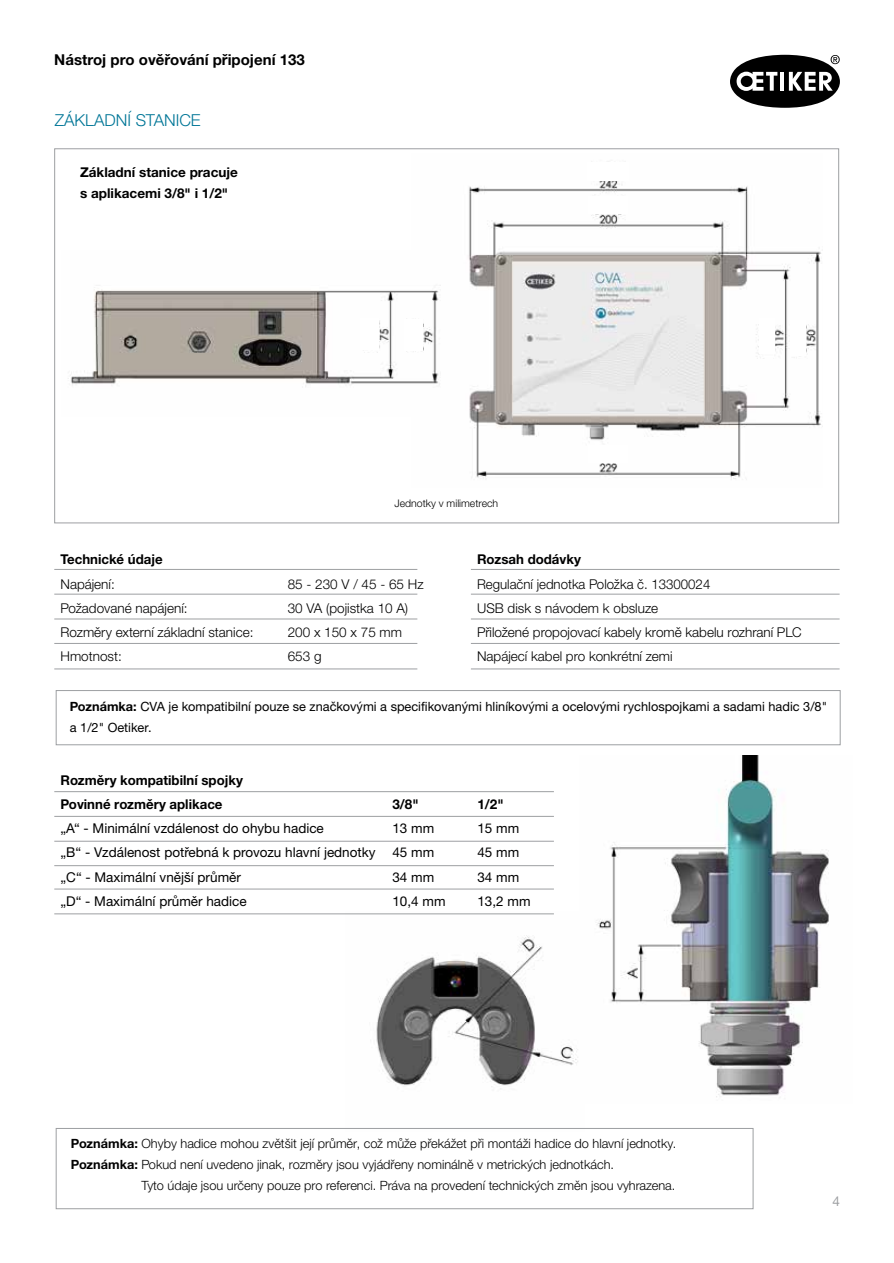
<style>
.page{position:relative;width:894px;height:1263px;background:#fff}
.page>*{position:absolute;margin:0;border:0;box-sizing:border-box;transform-origin:0 0}
.t1{font:300 16.5px "Helvetica Neue LTW1 G";color:#007697}
.t2{font:700 15px "Helvetica Neue LTW1 G";color:#000}
.t3{font:300 13.5px/24.2px "Helvetica Neue LTW1 G";color:#000}
.t4{font:13.5px "Helvetica Neue LTW1 G";color:#000}
.t5{font:700 13.5px/21px "Helvetica Neue LTW1 G";color:#000}
.t6{font:13.5px "Helvetica Neue LTW1 G";color:#9d9fa2}
.t7{font:300 12.75px "Helvetica Neue LTW1 G";color:#000}
.t8{font:12.75px/21px "Helvetica Neue LTW1 G";color:#000}
.t9{font:300 10.5px "Helvetica Neue LTW1 G";color:#000}
.s1{font-weight:700}
</style>
<div class="page">
<img style="left:345px;top:913px;width:233px;height:176px">
<hr style="left:54px;top:791px;width:499px;height:1px;background:#9d9fa2">
<hr style="left:54px;top:841px;width:499px;height:1px;background:#9d9fa2">
<hr style="left:54px;top:865px;width:499px;height:1px;background:#9d9fa2">
<hr style="left:54px;top:888px;width:499px;height:1px;background:#9d9fa2">
<hr style="left:54px;top:913px;width:499px;height:1px;background:#9d9fa2">
<hr style="left:54px;top:816px;width:499px;height:1px;background:#9d9fa2">
<hr style="left:54px;top:569px;width:363px;height:1px;background:#9d9fa2">
<hr style="left:470px;top:569px;width:369px;height:1px;background:#9d9fa2">
<hr style="left:54px;top:618px;width:363px;height:1px;background:#9d9fa2">
<hr style="left:470px;top:618px;width:369px;height:1px;background:#9d9fa2">
<hr style="left:54px;top:643px;width:363px;height:1px;background:#9d9fa2">
<hr style="left:470px;top:643px;width:369px;height:1px;background:#9d9fa2">
<hr style="left:54px;top:668px;width:363px;height:1px;background:#9d9fa2">
<hr style="left:470px;top:668px;width:369px;height:1px;background:#9d9fa2">
<hr style="left:54px;top:594px;width:363px;height:1px;background:#9d9fa2">
<hr style="left:470px;top:594px;width:369px;height:1px;background:#9d9fa2">
<img style="left:596px;top:756px;width:233px;height:341px">
<img style="left:468px;top:161px;width:353px;height:319px">
<img style="left:68px;top:285px;width:373px;height:102px">
<svg style="left:730px;top:55px;width:109px;height:53px"></svg>
<div style="left:56px;top:690px;width:784px;height:55px;border:1px solid #9d9fa2"></div>
<div style="left:56px;top:1128px;width:697px;height:81px;border:1px solid #9d9fa2"></div>
<div style="left:360px;top:318px;width:19px;height:31px;background:#fff"></div>
<div style="left:587px;top:162px;width:42px;height:18px;background:#fff"></div>
<div style="left:588px;top:197px;width:40px;height:17px;background:#fff"></div>
<div style="left:588px;top:445px;width:40px;height:17px;background:#fff"></div>
<div style="left:758px;top:318px;width:16px;height:35px;background:#fff"></div>
<div style="left:790px;top:320px;width:15px;height:35px;background:#fff"></div>
<div style="left:404px;top:319px;width:19px;height:31px;background:#fff"></div>
<p class="t2" style="left:54px;top:50px;width:252px">Nástroj pro ověřování připojení 133</p>
<p class="t1" style="left:55px;top:110px;width:147px">ZÁKLADNÍ STANICE</p>
<p class="t5" style="left:80px;top:161px;width:159px">Základní stanice pracuje s aplikacemi 3/8" i 1/2"</p>
<p class="t9" style="left:394px;top:497px;width:105px">Jednotky v milimetrech</p>
<p class="t5" style="left:60px;top:549px;width:104px">Technické údaje</p>
<p class="t3" style="left:60px;top:571px;width:56px">Napájení:</p>
<p class="t3" style="left:287px;top:571px;width:137px">85 - 230 V / 45 - 65 Hz</p>
<p class="t3" style="left:60px;top:595px;width:128px">Požadované napájení:</p>
<p class="t3" style="left:287px;top:595px;width:122px">30 VA (pojistka 10 A)</p>
<p class="t3" style="left:60px;top:620px;width:194px">Rozměry externí základní stanice:</p>
<p class="t3" style="left:287px;top:620px;width:116px">200 x 150 x 75 mm</p>
<p class="t3" style="left:60px;top:644px;width:63px">Hmotnost:</p>
<p class="t3" style="left:287px;top:644px;width:35px">653 g</p>
<p class="t5" style="left:477px;top:549px;width:105px">Rozsah dodávky</p>
<p class="t3" style="left:477px;top:571px;width:326px">Regulační jednotka Položka č. 13300024<br>USB disk s návodem k obsluze<br>Přiložené propojovací kabely kromě kabelu rozhraní PLC Napájecí kabel pro konkrétní zemi</p>
<p class="t8" style="left:70px;top:696px;width:758px"><span class="s1">Poznámka:</span> CVA je kompatibilní pouze se značkovými a specifikovanými hliníkovými a ocelovými rychlospojkami a sadami hadic 3/8" a 1/2" Oetiker.</p>
<p class="t5" style="left:60px;top:768px;width:184px;line-height:24.2px">Rozměry kompatibilní spojky<br>Povinné rozměry aplikace</p>
<p class="t5" style="left:392px;top:793px;width:28px">3/8"</p>
<p class="t5" style="left:477px;top:793px;width:28px">1/2"</p>
<p class="t4" style="left:60px;top:820px;width:265px">„A“ - Minimální vzdálenost do ohybu hadice</p>
<p class="t4" style="left:392px;top:820px;width:43px">13 mm</p>
<p class="t4" style="left:477px;top:820px;width:43px">15 mm</p>
<p class="t4" style="left:60px;top:844px;width:375px">„B“ - Vzdálenost potřebná k provozu hlavní jednotky 45 mm</p>
<p class="t4" style="left:477px;top:844px;width:43px">45 mm</p>
<p class="t4" style="left:60px;top:868px;width:182px">„C“ - Maximální vnější průměr</p>
<p class="t4" style="left:392px;top:868px;width:43px">34 mm</p>
<p class="t4" style="left:477px;top:868px;width:43px">34 mm</p>
<p class="t4" style="left:60px;top:892px;width:188px">„D“ - Maximální průměr hadice</p>
<p class="t4" style="left:392px;top:892px;width:55px">10,4 mm</p>
<p class="t4" style="left:477px;top:892px;width:55px">13,2 mm</p>
<p class="t7" style="left:71px;top:1136px;width:606px"><span class="s1">Poznámka:</span> Ohyby hadice mohou zvětšit její průměr, což může překážet při montáži hadice do hlavní jednotky.</p>
<p class="t7" style="left:71px;top:1157px;width:544px"><span class="s1">Poznámka:</span> Pokud není uvedeno jinak, rozměry jsou vyjádřeny nominálně v metrických jednotkách.</p>
<p class="t7" style="left:141px;top:1178px;width:535px">Tyto údaje jsou určeny pouze pro referenci. Práva na provedení technických změn jsou vyhrazena.</p>
<p class="t6" style="left:832px;top:1193px;width:9px">4</p>
</div>
